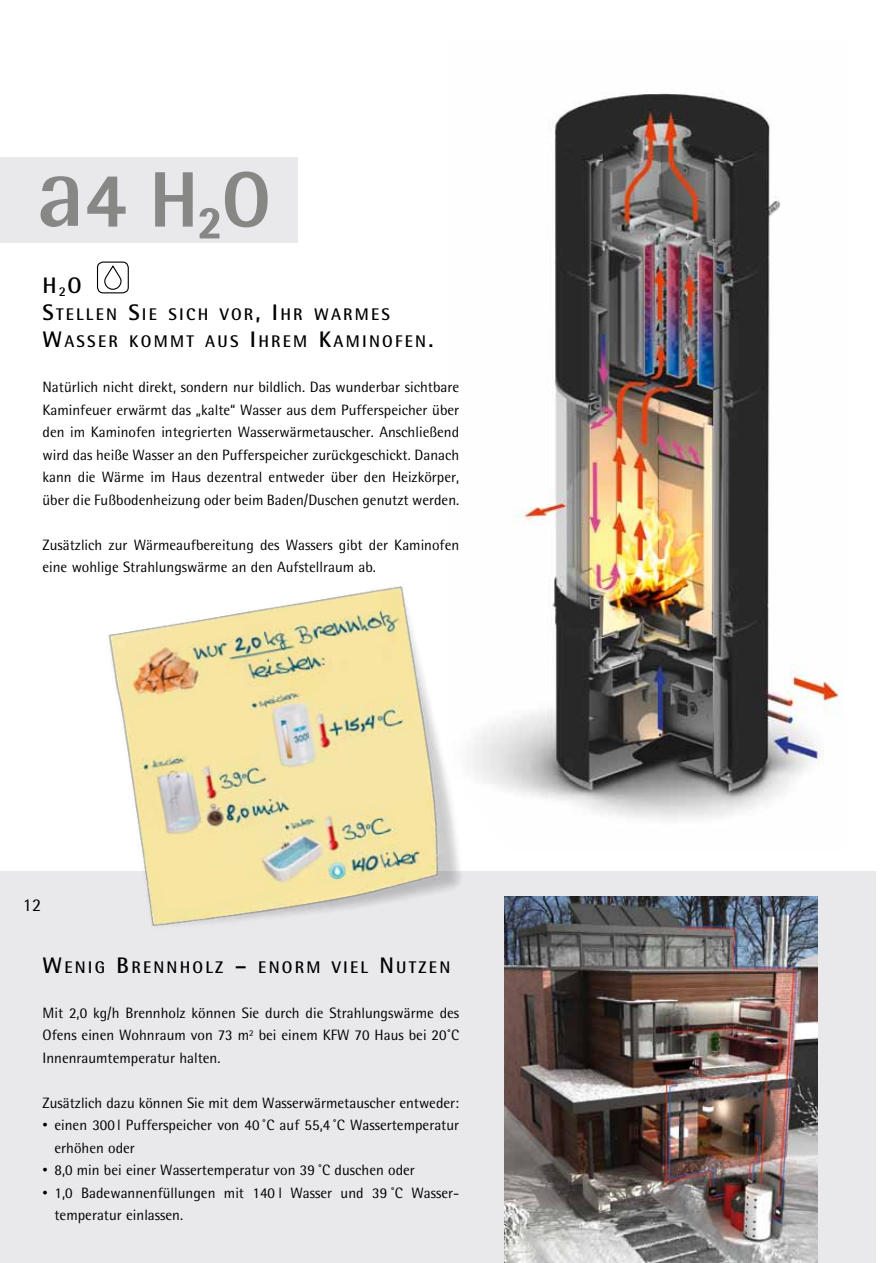
<style>
.page{position:relative;width:893px;height:1263px;background:#fff}
.page>*{position:absolute;margin:0;border:0;box-sizing:border-box;transform-origin:0 0}
.t1{font:700 76.5px "Rotis Semi Sans";color:#878786}
.t2{font:700 22.5px "Rotis Semi Sans";color:#000}
.t3{font:18px "Rotis Semi Sans";color:#000}
.t4{font:700 16.8px/27px "Rotis Semi Sans";letter-spacing:.135em;color:#000}
.t5{font:15px/22.5px "Rotis Semi Sans";color:#000}
.s1{font-size:102px}
.s2{font-size:22.5px}
.s3{font-family:"Arial"}
</style>
<div class="page">
<div style="left:0;top:872px;width:876px;height:391px;background:#e9e9ec"></div>
<img style="left:502px;top:92px;width:340px;height:727px">
<div style="left:0;top:157px;width:298px;height:85px;background:#e9e9ec"></div>
<svg style="left:87px;top:176px;width:39px;height:51px"></svg>
<svg style="left:155px;top:172px;width:38px;height:55px"></svg>
<svg style="left:199px;top:171px;width:69px;height:68px"></svg>
<img style="left:505px;top:896px;width:312px;height:367px">
<img style="left:60px;top:586px;width:442px;height:341px">
<div style="left:97px;top:261px;width:32px;height:32px;border:1px solid #000;border-radius:6px"></div>
<svg style="left:104px;top:265px;width:18px;height:25px"></svg>
<h1 class="t1" style="left:36px;top:153px;width:236px"><span class="s1">a</span>4 H<sub>2</sub>O</h1>
<h2 class="t2" style="left:43px;top:272px;width:39px">H <sub>2</sub>O</h2>
<p class="t4" style="left:43px;top:301px;width:392px"><span class="s2">S</span>TELLEN <span class="s2">S</span>IE SICH VOR<span class="s2">, I</span> HR WARMES<br><span class="s2">W</span>ASSER KOMMT AUS <span class="s2">I</span> HREM <span class="s2">K</span>AMINOFEN<span class="s2">.</span></p>
<p class="t5" style="left:43px;top:376px;width:418px;text-align:justify">Natürlich nicht direkt, sondern nur bildlich. Das wunderbar sichtbare Kaminfeuer erwärmt das „kalte“ Wasser aus dem Pufferspeicher über den im Kaminofen integrierten Wasserwärmetauscher. Anschließend wird das heiße Wasser an den Pufferspeicher zurückgeschickt. Danach kann die Wärme im Haus dezentral entweder über den Heizkörper, über die Fußbodenheizung oder beim Baden/Duschen genutzt werden.</p>
<p class="t5" style="left:43px;top:533px;width:418px">Zusätzlich zur Wärmeaufbereitung des Wassers gibt der Kaminofen eine wohlige Strahlungswärme an den Aufstellraum ab.</p>
<p class="t3" style="left:23px;top:894px;width:20px">12</p>
<p class="t4" style="left:43px;top:953px;width:409px"><span class="s2">W</span>ENIG <span class="s2">B</span>RENNHOLZ <span class="s2">–</span> ENORM VIEL <span class="s2">N</span> UTZEN</p>
<p class="t5" style="left:43px;top:1001px;width:418px;text-align:justify">Mit 2,0 kg/h Brennholz können Sie durch die Strahlungswärme des Ofens einen Wohnraum von 73 m<sup>2</sup> bei einem KFW 70 Haus bei 20˚C Innenraumtemperatur halten.</p>
<p class="t5" style="left:43px;top:1091px;width:418px">Zusätzlich dazu können Sie mit dem Wasserwärmetauscher entweder:</p>
<p class="t5" style="left:55px;top:1114px;width:406px;text-indent:-12px"><span class="s3">•</span> einen 300 l Pufferspeicher von 40 ˚C auf 55,4 ˚C Wassertemperatur erhöhen oder</p>
<p class="t5" style="left:43px;top:1159px;width:374px"><span class="s3">•</span> 8,0 min bei einer Wassertemperatur von 39 ˚C duschen oder</p>
<p class="t5" style="left:55px;top:1181px;width:406px;text-indent:-12px"><span class="s3">•</span> 1,0 Badewannenfüllungen mit 140 l Wasser und 39 ˚C Wasser&shy;temperatur einlassen.</p>
</div>
